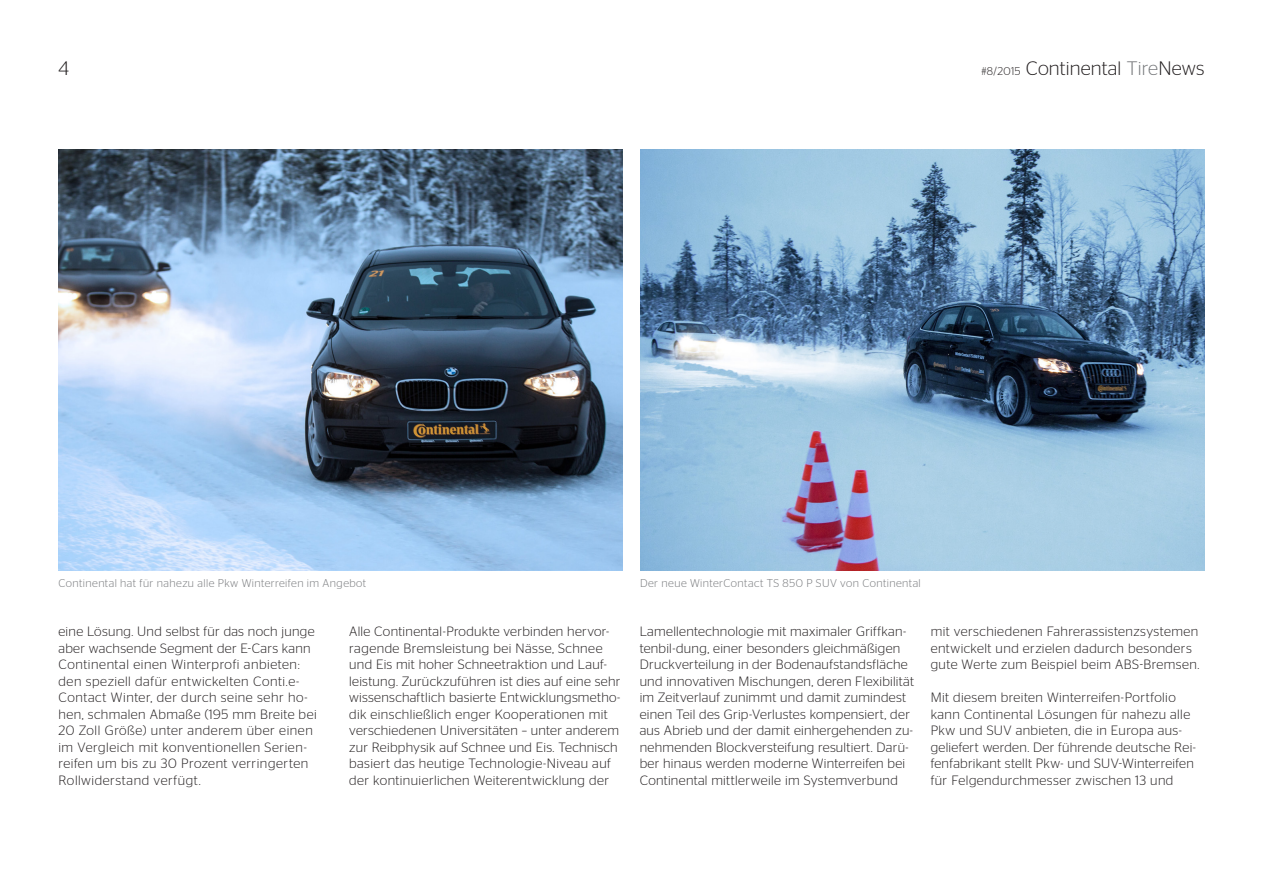
<style>
.page{position:relative;width:1263px;height:893px;background:#fff}
.page>*{position:absolute;margin:0;border:0;box-sizing:border-box;transform-origin:0 0}
.t1{font:300 19.5px "Stag Sans";letter-spacing:.01em;color:#231f20}
.t2{font:300 13.5px/16.5px "Stag Sans";letter-spacing:.025em;color:#231f20}
.t3{font:300 11.25px "Stag Sans";letter-spacing:.04em;color:#76787b}
.s1{font-size:11.25px}
.s2{color:#76787b}
</style>
<div class="page">
<img style="left:58px;top:150px;width:565px;height:420px">
<img style="left:640px;top:150px;width:564px;height:420px">
<h1 class="t1" style="left:58px;top:58px;width:12px">4</h1>
<h1 class="t1" style="left:981px;top:58px;width:225px"><span class="s1">#8/2015</span> Continental <span class="s2">Tire</span>News</h1>
<p class="t3" style="left:58px;top:577px;width:309px">Continental hat für nahezu alle Pkw Winterreifen im Angebot</p>
<p class="t3" style="left:640px;top:577px;width:282px">Der neue WinterContact TS 850 P SUV von Continental</p>
<p class="t2" style="left:58px;top:623px;width:260px">eine Lösung. Und selbst für das noch junge aber wachsende Segment der E-Cars kann Continental einen Winterprofi anbieten: den speziell dafür entwickelten Conti.e-Contact Winter, der durch seine sehr ho&shy;hen, schmalen Abmaße (195 mm Breite bei 20 Zoll Größe) unter anderem über einen im Vergleich mit konventionellen Serien&shy;reifen um bis zu 30 Prozent verringerten Rollwiderstand verfügt.</p>
<p class="t2" style="left:349px;top:623px;width:273px">Alle Continental-Produkte verbinden hervor&shy;ragende Bremsleistung bei Nässe, Schnee und Eis mit hoher Schneetraktion und Lauf&shy;leistung. Zurückzuführen ist dies auf eine sehr wissenschaftlich basierte Entwicklungsmetho&shy;dik einschließlich enger Kooperationen mit verschiedenen Universitäten – unter anderem zur Reibphysik auf Schnee und Eis. Technisch basiert das heutige Technologie-Niveau auf der kontinuierlichen Weiterentwicklung der</p>
<p class="t2" style="left:640px;top:623px;width:276px">Lamellentechnologie mit maximaler Griffkan&shy;tenbil-dung, einer besonders gleichmäßigen Druckverteilung in der Bodenaufstandsfläche und innovativen Mischungen, deren Flexibilität im Zeitverlauf zunimmt und damit zumindest einen Teil des Grip-Verlustes kompensiert, der aus Abrieb und der damit einhergehenden zu&shy;nehmenden Blockversteifung resultiert. Darü&shy;ber hinaus werden moderne Winterreifen bei Continental mittlerweile im Systemverbund</p>
<p class="t2" style="left:931px;top:623px;width:270px">mit verschiedenen Fahrerassistenzsystemen entwickelt und erzielen dadurch besonders gute Werte zum Beispiel beim ABS-Bremsen.</p>
<p class="t2" style="left:931px;top:689px;width:267px">Mit diesem breiten Winterreifen-Portfolio kann Continental Lösungen für nahezu alle Pkw und SUV anbieten, die in Europa aus&shy;geliefert werden. Der führende deutsche Rei&shy;fenfabrikant stellt Pkw- und SUV-Winterreifen für Felgendurchmesser zwischen 13 und</p>
</div>
